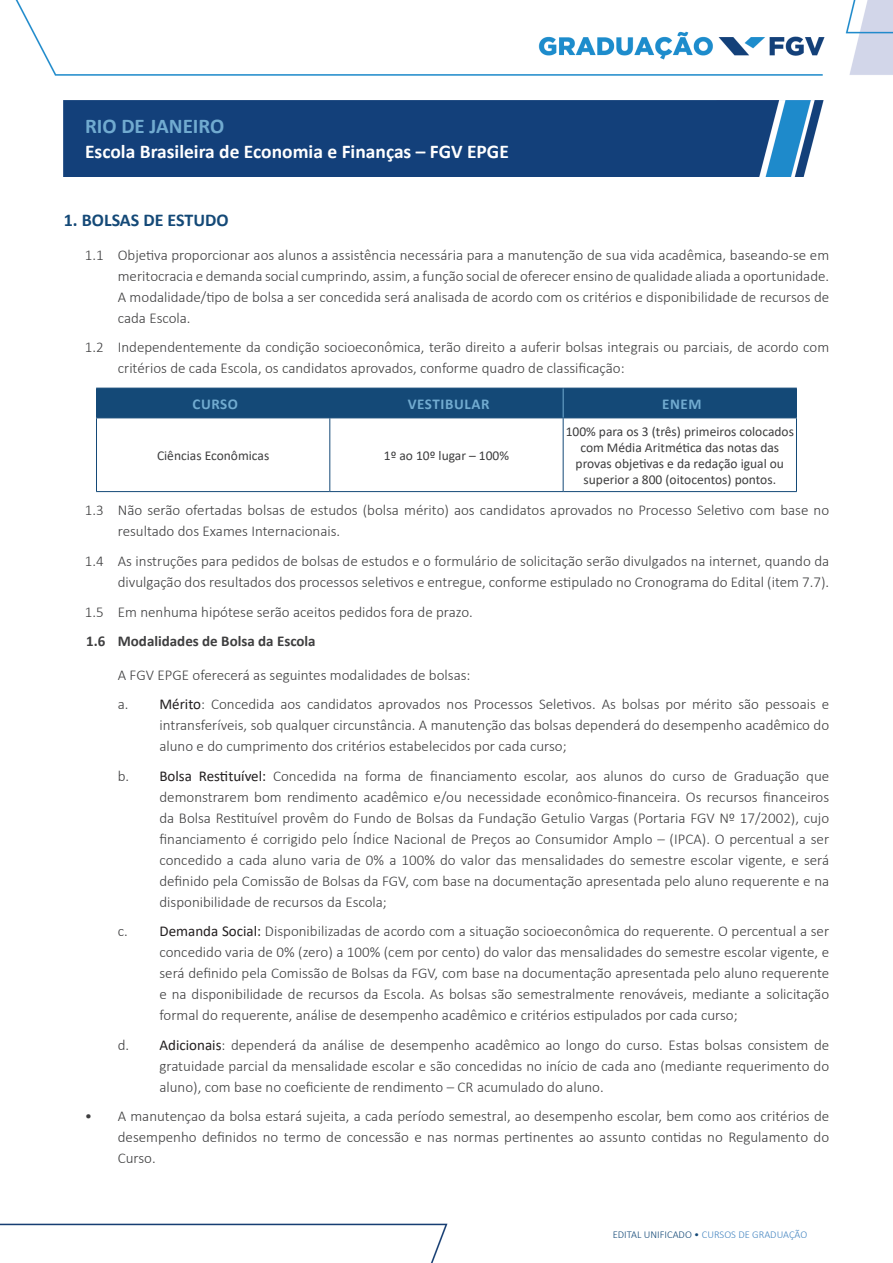
<style>
.page{position:relative;width:893px;height:1263px;background:#fff}
.page>*{position:absolute;margin:0;border:0;box-sizing:border-box;transform-origin:0 0}
.t1{font:700 21px "Calibri";color:#71abd0}
.t2{font:700 19.5px "Calibri";color:#fff}
.t3{font:700 18px "Calibri";color:#144977}
.t4{font:300 15px/21px "Calibri";color:#3e3e3f;text-align:justify}
.t5{font:700 15px "Calibri";color:#3e3e3f}
.t6{font:700 15px "Calibri";letter-spacing:.04em;color:#71abd0}
.t7{font:13.5px/16.2px "Calibri";color:#3e3e3f;text-align:center}
.t8{font:300 10.5px "Calibri";color:#4686c1}
.s1{font-weight:400;color:#231f20}
.s2{color:#144977}
</style>
<div class="page">
<img style="left:0;top:0;width:893px;height:1263px">
<div style="left:64px;top:101px;width:760px;height:75px;background:#13407a"></div>
<hr style="left:96px;top:418px;width:1px;height:73px;background:#144977">
<hr style="left:329px;top:418px;width:1px;height:73px;background:#144977">
<hr style="left:796px;top:418px;width:1px;height:73px;background:#144977">
<hr style="left:96px;top:491px;width:234px;height:1px;background:#144977">
<hr style="left:330px;top:491px;width:233px;height:1px;background:#144977">
<hr style="left:563px;top:491px;width:234px;height:1px;background:#144977">
<div style="left:96px;top:388px;width:701px;height:30px;background:#144977"></div>
<hr style="left:563px;top:418px;width:1px;height:73px;background:#144977">
<h1 class="t1" style="left:85px;top:111px;width:141px">RIO DE JANEIRO</h1>
<h2 class="t2" style="left:85px;top:138px;width:425px">Escola Brasileira de Economia e Finanças – FGV EPGE</h2>
<p class="t3" style="left:64px;top:207px;width:166px">1. BOLSAS DE ESTUDO</p>
<p class="t4" style="left:118px;top:244px;width:713px;text-indent:-33px">1.1 Objetiva proporcionar aos alunos a assistência necessária para a manutenção de sua vida acadêmica, baseando-se em meritocracia e demanda social cumprindo, assim, a função social de oferecer ensino de qualidade aliada a oportunidade.<br>A modalidade/tipo de bolsa a ser concedida será analisada de acordo com os critérios e disponibilidade de recursos de cada Escola.</p>
<p class="t4" style="left:118px;top:337px;width:713px;text-indent:-33px">1.2 Independentemente da condição socioeconômica, terão direito a auferir bolsas integrais ou parciais, de acordo com critérios de cada Escola, os candidatos aprovados, conforme quadro de classificação:</p>
<p class="t6" style="left:192px;top:393px;width:47px">CURSO</p>
<p class="t6" style="left:408px;top:393px;width:83px">VESTIBULAR</p>
<p class="t6" style="left:662px;top:393px;width:41px">ENEM</p>
<p class="t7" style="left:566px;top:423px;width:230px">100% para os 3 (três) primeiros colocados com Média Aritmética das notas das provas objetivas e da redação igual ou superior a 800 (oitocentos) pontos.</p>
<p class="t4" style="left:118px;top:500px;width:713px;text-indent:-33px">1.3 Não serão ofertadas bolsas de estudos (bolsa mérito) aos candidatos aprovados no Processo Seletivo com base no resultado dos Exames Internacionais.</p>
<p class="t4" style="left:85px;top:550px;width:746px;text-align:right">1.4 As instruções para pedidos de bolsas de estudos e o formulário de solicitação serão divulgados na internet, quando da divulgação dos resultados dos processos seletivos e entregue, conforme estipulado no Cronograma do Edital (item 7.7).</p>
<p class="t4" style="left:85px;top:601px;width:390px">1.5 Em nenhuma hipótese serão aceitos pedidos fora de prazo.</p>
<p class="t5" style="left:86px;top:630px;width:231px">1.6 Modalidades de Bolsa da Escola</p>
<p class="t4" style="left:118px;top:660px;width:713px;line-height:29.5px">A FGV EPGE oferecerá as seguintes modalidades de bolsas:<br>a. <span class="s1">Mérito</span>: Concedida aos candidatos aprovados nos Processos Seletivos. As bolsas por mérito são pessoais e</p>
<p class="t4" style="left:159px;top:715px;width:671px">intransferíveis, sob qualquer circunstância. A manutenção das bolsas dependerá do desempenho acadêmico do aluno e do cumprimento dos critérios estabelecidos por cada curso;</p>
<p class="t4" style="left:159px;top:765px;width:671px;text-indent:-42px">b. <span class="s1">Bolsa Restituível:</span> Concedida na forma de financiamento escolar, aos alunos do curso de Graduação que demonstrarem bom rendimento acadêmico e/ou necessidade econômico-financeira. Os recursos financeiros da Bolsa Restituível provêm do Fundo de Bolsas da Fundação Getulio Vargas (Portaria FGV Nº 17/2002), cujo financiamento é corrigido pelo Índice Nacional de Preços ao Consumidor Amplo – (IPCA). O percentual a ser concedido a cada aluno varia de 0% a 100% do valor das mensalidades do semestre escolar vigente, e será definido pela Comissão de Bolsas da FGV, com base na documentação apresentada pelo aluno requerente e na disponibilidade de recursos da Escola;</p>
<p class="t4" style="left:159px;top:921px;width:671px;text-indent:-42px">c. <span class="s1">Demanda Social:</span> Disponibilizadas de acordo com a situação socioeconômica do requerente. O percentual a ser concedido varia de 0% (zero) a 100% (cem por cento) do valor das mensalidades do semestre escolar vigente, e será definido pela Comissão de Bolsas da FGV, com base na documentação apresentada pelo aluno requerente e na disponibilidade de recursos da Escola. As bolsas são semestralmente renováveis, mediante a solicitação formal do requerente, análise de desempenho acadêmico e critérios estipulados por cada curso;</p>
<p class="t4" style="left:159px;top:1034px;width:671px;text-indent:-42px">d. <span class="s1">Adicionais</span>: dependerá da análise de desempenho acadêmico ao longo do curso. Estas bolsas consistem de gratuidade parcial da mensalidade escolar e são concedidas no início de cada ano (mediante requerimento do aluno), com base no coeficiente de rendimento – CR acumulado do aluno.</p>
<p class="t4" style="left:118px;top:1106px;width:713px;text-indent:-33px">• A manutençao da bolsa estará sujeita, a cada período semestral, ao desempenho escolar, bem como aos critérios de desempenho definidos no termo de concessão e nas normas pertinentes ao assunto contidas no Regulamento do Curso.</p>
<p class="t7" style="left:157px;top:447px;width:114px">Ciências Econômicas</p>
<p class="t7" style="left:384px;top:447px;width:127px">1º ao 10º lugar – 100%</p>
<p class="t8" style="left:613px;top:1228px;width:196px"><span class="s2">EDITAL UNIFICADO •</span> CURSOS DE GRADUAÇÃO</p>
</div>
